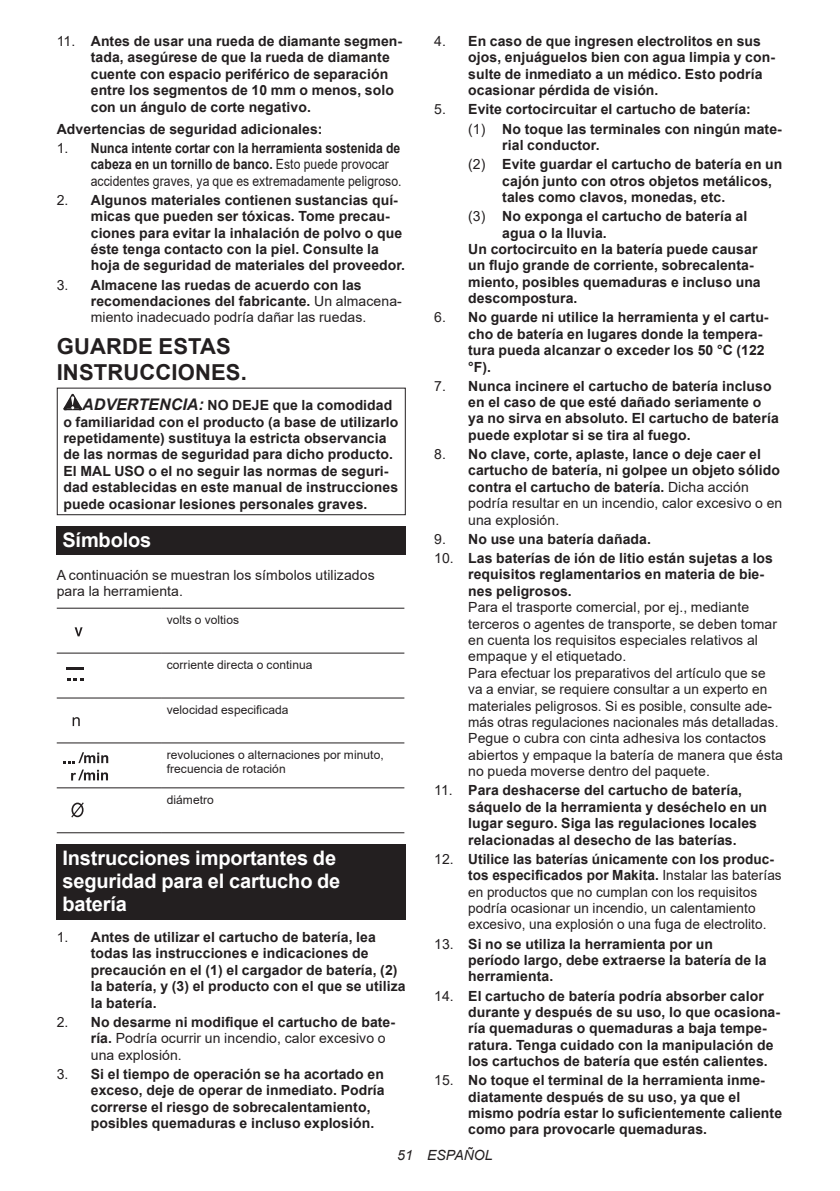
<style>
.page{position:relative;width:840px;height:1191px;background:#fff}
.page>*{position:absolute;margin:0;border:0;box-sizing:border-box;transform-origin:0 0}
.t1{font:700 22px/25.8px "Arial";letter-spacing:.005em;color:#231f20}
.t2{font:700 20px/23.4px "Arial";letter-spacing:-.01em;color:#fff}
.t3{font:700 14px/16.4px "Arial";letter-spacing:.005em;color:#231f20}
.t4{font:14px/16.4px "Arial";letter-spacing:.005em;color:#231f20}
.t5{font:700 14px/16.4px "Arial";letter-spacing:.005em;color:#231f20;scale:.87 1}
.t6{font:italic 14px "Arial";letter-spacing:.005em;color:#231f20}
.t7{font:12px/14px "Arial";letter-spacing:.005em;color:#231f20}
.s1{font-weight:400}
.s2{font-style:italic;font-size:16px}
.s3{font-weight:700}
</style>
<div class="page">
<svg style="left:63px;top:394px;width:19px;height:16px"></svg>
<div style="left:57px;top:387px;width:348px;height:128px;border:1px solid #231f20"></div>
<div style="left:57px;top:526px;width:348px;height:29px;background:#231f20"></div>
<hr style="left:57px;top:607px;width:104px;height:1px;background:#231f20">
<hr style="left:161px;top:607px;width:243px;height:1px;background:#231f20">
<hr style="left:57px;top:652px;width:104px;height:1px;background:#231f20">
<hr style="left:161px;top:652px;width:243px;height:1px;background:#231f20">
<hr style="left:57px;top:697px;width:104px;height:1px;background:#231f20">
<hr style="left:161px;top:697px;width:243px;height:1px;background:#231f20">
<hr style="left:57px;top:742px;width:104px;height:1px;background:#231f20">
<hr style="left:161px;top:742px;width:243px;height:1px;background:#231f20">
<hr style="left:57px;top:787px;width:104px;height:1px;background:#231f20">
<hr style="left:161px;top:787px;width:243px;height:1px;background:#231f20">
<hr style="left:57px;top:832px;width:104px;height:1px;background:#231f20">
<hr style="left:161px;top:832px;width:243px;height:1px;background:#231f20">
<svg style="left:75px;top:627px;width:7px;height:9px"></svg>
<svg style="left:66px;top:667px;width:18px;height:2px"></svg>
<svg style="left:67px;top:678px;width:17px;height:2px"></svg>
<svg style="left:73px;top:717px;width:7px;height:9px"></svg>
<svg style="left:64px;top:752px;width:44px;height:11px"></svg>
<svg style="left:71px;top:769px;width:37px;height:11px"></svg>
<svg style="left:71px;top:802px;width:13px;height:16px"></svg>
<div style="left:57px;top:844px;width:348px;height:76px;background:#231f20"></div>
<p class="t3" style="left:91px;top:33px;width:312px;text-indent:-34px"><span class="s1">11.</span> Antes de usar una rueda de diamante segmen&shy;tada, asegúrese de que la rueda de diamante cuente con espacio periférico de separación entre los segmentos de 10 mm o menos, solo con un ángulo de corte negativo.</p>
<p class="t3" style="left:57px;top:121px;width:267px">Advertencias de seguridad adicionales:</p>
<p class="t5" style="left:91px;top:140px;width:358px;text-indent:-34px"><span class="s1">1.</span> Nunca intente cortar con la herramienta sostenida de cabeza en un tornillo de banco. <span class="s1">Esto puede provocar accidentes graves, ya que es extremadamente peligroso.</span></p>
<p class="t3" style="left:91px;top:192px;width:316px;text-indent:-34px"><span class="s1">2.</span> Algunos materiales contienen sustancias quí&shy;micas que pueden ser tóxicas. Tome precau&shy;ciones para evitar la inhalación de polvo o que éste tenga contacto con la piel. Consulte la hoja de seguridad de materiales del proveedor.</p>
<p class="t3" style="left:91px;top:277px;width:312px;text-indent:-34px"><span class="s1">3.</span> Almacene las ruedas de acuerdo con las recomendaciones del fabricante. <span class="s1">Un almacena&shy;miento inadecuado podría dañar las ruedas.</span></p>
<h1 class="t1" style="left:57px;top:333px;width:191px">GUARDE ESTAS<br>INSTRUCCIONES.</h1>
<p class="t3" style="left:63px;top:397px;width:336px;text-indent:19px"><span class="s2">ADVERTENCIA:</span> NO DEJE que la comodidad o familiaridad con el producto (a base de utilizarlo repetidamente) sustituya la estricta observancia de las normas de seguridad para dicho producto.<br>El MAL USO o el no seguir las normas de seguri&shy;dad establecidas en este manual de instrucciones puede ocasionar lesiones personales graves.</p>
<h2 class="t2" style="left:62px;top:528px;width:90px">Símbolos</h2>
<p class="t4" style="left:57px;top:567px;width:319px">A continuación se muestran los símbolos utilizados para la herramienta.</p>
<p class="t7" style="left:167px;top:613px;width:74px">volts o voltios</p>
<p class="t7" style="left:167px;top:658px;width:147px">corriente directa o continua</p>
<p class="t7" style="left:167px;top:702px;width:123px">velocidad especificada</p>
<p class="t7" style="left:167px;top:747px;width:218px">revoluciones o alternaciones por minuto, frecuencia de rotación</p>
<p class="t7" style="left:167px;top:792px;width:49px">diámetro</p>
<h2 class="t2" style="left:62px;top:846px;width:279px">Instrucciones importantes de seguridad para el cartucho de batería</h2>
<p class="t3" style="left:91px;top:929px;width:316px;text-indent:-34px"><span class="s1">1.</span> Antes de utilizar el cartucho de batería, lea todas las instrucciones e indicaciones de precaución en el (1) el cargador de batería, (2) la batería, y (3) el producto con el que se utiliza la batería.</p>
<p class="t4" style="left:91px;top:1013px;width:306px;text-indent:-34px">2. <span class="s3">No desarme ni modifique el cartucho de bate&shy;ría.</span> Podría ocurrir un incendio, calor excesivo o una explosión.</p>
<p class="t3" style="left:91px;top:1065px;width:295px;text-indent:-34px"><span class="s1">3.</span> Si el tiempo de operación se ha acortado en exceso, deje de operar de inmediato. Podría correrse el riesgo de sobrecalentamiento, posibles quemaduras e incluso explosión.</p>
<p class="t3" style="left:468px;top:33px;width:308px;text-indent:-34px"><span class="s1">4.</span> En caso de que ingresen electrolitos en sus ojos, enjuáguelos bien con agua limpia y con&shy;sulte de inmediato a un médico. Esto podría ocasionar pérdida de visión.</p>
<p class="t3" style="left:468px;top:100px;width:315px;line-height:19.2px;text-indent:-34px"><span class="s1">5.</span> Evite cortocircuitar el cartucho de batería:<br><span class="s1">(1)</span> No toque las terminales con ningún mate-</p>
<p class="t3" style="left:468px;top:136px;width:315px;line-height:19.2px;text-indent:34px">rial conductor.<br><span class="s1">(2)</span> Evite guardar el cartucho de batería en un</p>
<p class="t3" style="left:502px;top:173px;width:271px">cajón junto con otros objetos metálicos, tales como clavos, monedas, etc.</p>
<p class="t3" style="left:468px;top:208px;width:280px"><span class="s1">(3)</span> No exponga el cartucho de batería al</p>
<p class="t3" style="left:502px;top:225px;width:106px">agua o la lluvia.</p>
<p class="t3" style="left:468px;top:241px;width:290px">Un cortocircuito en la batería puede causar</p>
<p class="t3" style="left:468px;top:257px;width:287px">un flujo grande de corriente, sobrecalenta-</p>
<p class="t3" style="left:468px;top:274px;width:294px">miento, posibles quemaduras e incluso una</p>
<p class="t3" style="left:468px;top:290px;width:111px">descompostura.</p>
<p class="t3" style="left:468px;top:309px;width:301px;text-indent:-34px"><span class="s1">6.</span> No guarde ni utilice la herramienta y el cartu&shy;cho de batería en lugares donde la tempera&shy;tura pueda alcanzar o exceder los 50 °C (122 °F).</p>
<p class="t3" style="left:468px;top:378px;width:312px;text-indent:-34px"><span class="s1">7.</span> Nunca incinere el cartucho de batería incluso en el caso de que esté dañado seriamente o ya no sirva en absoluto. El cartucho de batería puede explotar si se tira al fuego.</p>
<p class="t3" style="left:468px;top:446px;width:315px;text-indent:-34px"><span class="s1">8.</span> No clave, corte, aplaste, lance o deje caer el cartucho de batería, ni golpee un objeto sólido contra el cartucho de batería. <span class="s1">Dicha acción podría resultar en un incendio, calor excesivo o en una explosión.</span></p>
<p class="t3" style="left:434px;top:531px;width:218px"><span class="s1">9.</span> No use una batería dañada.</p>
<p class="t3" style="left:468px;top:550px;width:306px;text-indent:-34px"><span class="s1">10.</span> Las baterías de ión de litio están sujetas a los requisitos reglamentarios en materia de bie&shy;nes peligrosos.</p>
<p class="t4" style="left:468px;top:599px;width:316px">Para el trasporte comercial, por ej., mediante terceros o agentes de transporte, se deben tomar en cuenta los requisitos especiales relativos al empaque y el etiquetado.<br>Para efectuar los preparativos del artículo que se va a enviar, se requiere consultar a un experto en materiales peligrosos. Si es posible, consulte ade&shy;más otras regulaciones nacionales más detalladas.<br>Pegue o cubra con cinta adhesiva los contactos abiertos y empaque la batería de manera que ésta no pueda moverse dentro del paquete.</p>
<p class="t3" style="left:468px;top:782px;width:300px;text-indent:-34px"><span class="s1">11.</span> Para deshacerse del cartucho de batería, sáquelo de la herramienta y deséchelo en un lugar seguro. Siga las regulaciones locales relacionadas al desecho de las baterías.</p>
<p class="t4" style="left:468px;top:850px;width:315px;text-indent:-34px">12. <span class="s3">Utilice las baterías únicamente con los produc&shy;tos especificados por Makita.</span> Instalar las baterías en productos que no cumplan con los requisitos podría ocasionar un incendio, un calentamiento excesivo, una explosión o una fuga de electrolito.</p>
<p class="t3" style="left:468px;top:935px;width:300px;text-indent:-34px"><span class="s1">13.</span> Si no se utiliza la herramienta por un período largo, debe extraerse la batería de la herramienta.</p>
<p class="t3" style="left:468px;top:987px;width:313px;text-indent:-34px"><span class="s1">14.</span> El cartucho de batería podría absorber calor durante y después de su uso, lo que ocasiona&shy;ría quemaduras o quemaduras a baja tempe&shy;ratura. Tenga cuidado con la manipulación de los cartuchos de batería que estén calientes.</p>
<p class="t3" style="left:468px;top:1072px;width:315px;text-indent:-34px"><span class="s1">15.</span> No toque el terminal de la herramienta inme&shy;diatamente después de su uso, ya que el mismo podría estar lo suficientemente caliente como para provocarle quemaduras.</p>
<p class="t6" style="left:397px;top:1146px;width:97px">51 ESPAÑOL</p>
</div>
